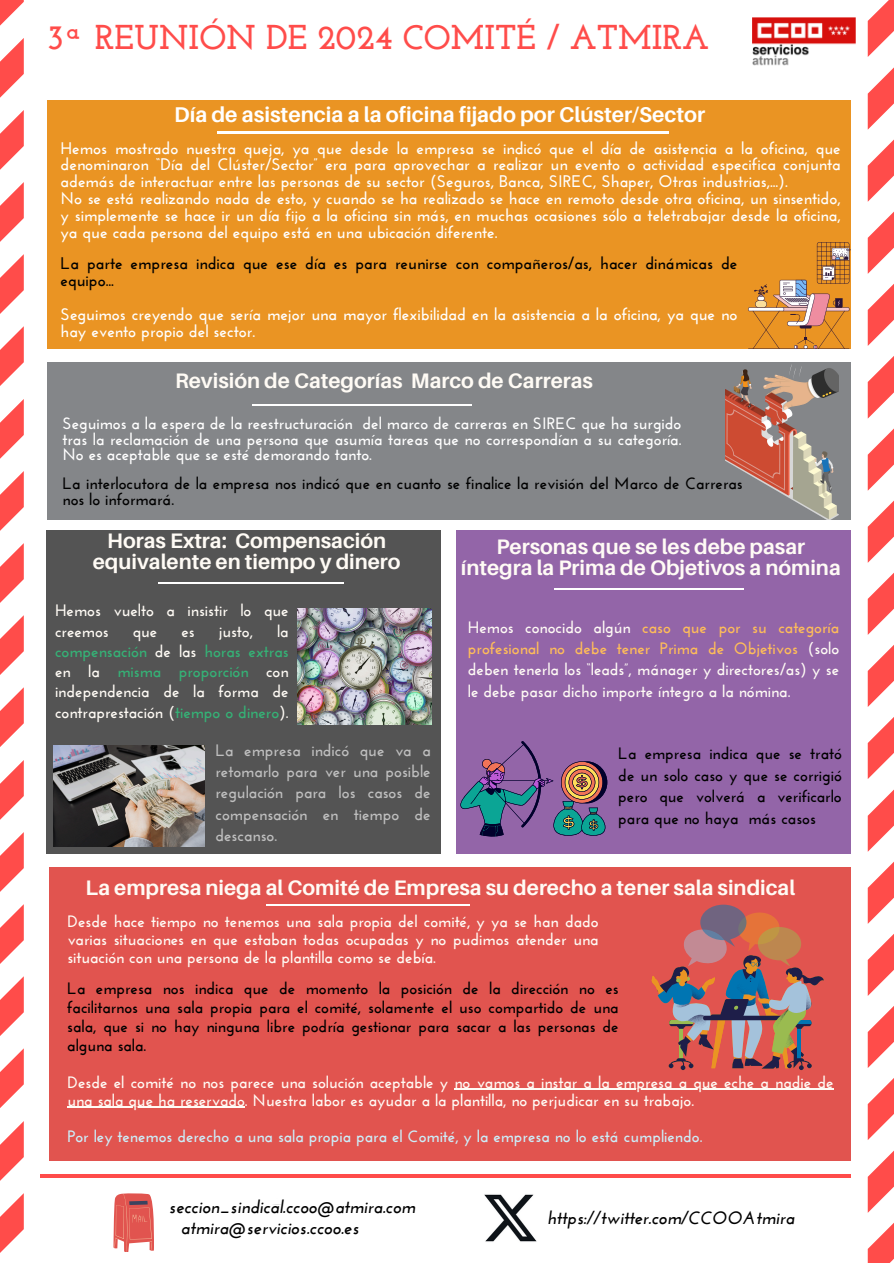
<style>
.page{position:relative;width:894px;height:1264px;background:#fff}
.page>*{position:absolute;margin:0;border:0;box-sizing:border-box;transform-origin:0 0}
.t1{font:700 34.35px "Josefin Slab";color:#ff4c4a}
.t2{font:700 21.3px "Aileron";color:#fff}
.t3{font:700 21px/21.3px "Aileron";color:#fffbf5;text-align:center}
.t4{font:italic 700 18px "Josefin Sans";color:#000}
.t5{font:700 16.8px/16.8px "Josefin Sans";color:#fff;text-align:justify}
.t6{font:700 16.8px/16.8px "Josefin Sans";color:#000}
.t7{font:700 16.5px/20.2px "Josefin Sans";color:#fffbf5;text-align:justify}
.t8{font:700 16.5px/21.3px "Josefin Sans";color:#000;text-align:justify}
.t9{font:700 16.5px/15.8px "Josefin Sans";color:#fff;text-align:justify}
.t10{font:700 16.5px/21.3px "Josefin Sans";color:#bfbfbf;text-align:justify}
.s1{color:#ffbd59}
.s2{color:#35b276}
.s3{color:#cceef9}
</style>
<div class="page">
<svg style="left:0;top:0;width:24px;height:1253px"></svg>
<svg style="left:113px;top:1193px;width:41px;height:58px;background:#e27570"></svg>
<hr style="left:40px;top:1174px;width:810px;height:3px;background:#ff4c4a">
<img style="left:752px;top:17px;width:104px;height:49px">
<svg style="left:867px;top:0;width:26px;height:1263px"></svg>
<img style="left:484px;top:1194px;width:53px;height:48px">
<div style="left:47px;top:362px;width:803px;height:158px;background:#848689"></div>
<hr style="left:252px;top:405px;width:220px;height:1px;background:#fff">
<img style="left:725px;top:364px;width:113px;height:155px">
<div style="left:47px;top:530px;width:394px;height:323px;background:#545454"></div>
<hr style="left:158px;top:582px;width:186px;height:1px;background:#fff">
<img style="left:297px;top:608px;width:134px;height:116px">
<img style="left:53px;top:746px;width:151px;height:100px">
<div style="left:456px;top:530px;width:394px;height:323px;background:#9365a8"></div>
<hr style="left:554px;top:588px;width:189px;height:1px;background:#fff">
<svg style="left:460px;top:741px;width:147px;height:95px"></svg>
<div style="left:50px;top:866px;width:800px;height:294px;background:#e1544f"></div>
<hr style="left:266px;top:904px;width:204px;height:1px;background:#fff">
<svg style="left:651px;top:904px;width:172px;height:166px"></svg>
<hr style="left:454px;top:1088px;width:379px;height:1px;background:#fffbf5">
<hr style="left:67px;top:1106px;width:178px;height:1px;background:#fffbf5">
<div style="left:47px;top:101px;width:803px;height:248px;background:#ea9423"></div>
<hr style="left:217px;top:131px;width:451px;height:3px;background:#fff">
<svg style="left:748px;top:242px;width:102px;height:107px"></svg>
<p class="t1" style="left:47px;top:24px;width:663px">3ª REUNIÓN DE 2024 COMITÉ / ATMIRA</p>
<p class="t2" style="left:174px;top:101px;width:532px">Día de asistencia a la oficina fijado por Clúster/Sector</p>
<p class="t5" style="left:61px;top:141px;width:781px">Hemos mostrado nuestra queja, ya que desde la empresa se indicó que el día de asistencia a la oficina, que denominaron “Día del Clúster/Sector” era para aprovechar a realizar un evento o actividad especifica conjunta además de interactuar entre las personas de su sector (Seguros, Banca, SIREC, Shaper, Otras industrias,...).</p>
<p class="t5" style="left:61px;top:192px;width:781px">No se está realizando nada de esto, y cuando se ha realizado se hace en remoto desde otra oficina, un sinsentido, y simplemente se hace ir un día fijo a la oficina sin más, en muchas ocasiones sólo a teletrabajar desde la oficina, ya que cada persona del equipo está en una ubicación diferente.</p>
<h2 class="t6" style="left:61px;top:256px;width:678px">La parte empresa indica que ese día es para reunirse con compañeros/as, hacer dinámicas de equipo...</h2>
<p class="t5" style="left:61px;top:307px;width:678px">Seguimos creyendo que sería mejor una mayor flexibilidad en la asistencia a la oficina, ya que no hay evento propio del sector.</p>
<p class="t3" style="left:175px;top:370px;width:419px">Revisión de Categorías Marco de Carreras</p>
<p class="t9" style="left:62px;top:417px;width:620px">Seguimos a la espera de la reestructuración del marco de carreras en SIREC que ha surgido tras la reclamación de una persona que asumía tareas que no correspondían a su categoría.<br>No es aceptable que se esté demorando tanto.</p>
<p class="t8" style="left:62px;top:477px;width:681px;line-height:15.8px">La interlocutora de la empresa nos indicó que en cuanto se finalice la revisión del Marco de Carreras nos lo informará.</p>
<p class="t3" style="left:93px;top:529px;width:309px">Horas Extra: Compensación equivalente en tiempo y dinero</p>
<h2 class="t7" style="left:55px;top:602px;width:235px">Hemos vuelto a insistir lo que creemos</h2>
<p class="t3" style="left:461px;top:535px;width:381px">Personas que se les debe pasar íntegra la Prima de Objetivos a nómina</p>
<h2 class="t7" style="left:467px;top:617px;width:373px;line-height:21.3px">Hemos conocido algún <span class="s1">caso que por su categoría profesional no debe tener Prima de Objetivos</span> (solo deben tenerla los “leads”, mánager y directores/as) y se le debe pasar dicho importe íntegro a la nómina.</h2>
<h2 class="t7" style="left:55px;top:622px;width:235px;text-indent:222px">la <span class="s2">compensación</span> de las <span class="s2">horas extras </span>en la <span class="s2">misma proporción</span> con independencia de la forma de contraprestación (<span class="s2">tiempo o dinero</span>).</h2>
<p class="t10" style="left:215px;top:740px;width:217px">La empresa indicó que va a retomarlo para ver una posible regulación para los casos de compensación en tiempo de descanso.</p>
<h2 class="t7" style="left:133px;top:622px;width:26px">que</h2>
<h2 class="t7" style="left:181px;top:622px;width:15px">es</h2>
<h2 class="t7" style="left:218px;top:622px;width:36px">justo,</h2>
<p class="t8" style="left:618px;top:744px;width:225px">La empresa indica que se trató de un solo caso y que se corrigió pero que volverá a verificarlo para que no haya más casos</p>
<p class="t3" style="left:86px;top:876px;width:711px">La empresa niega al Comité de Empresa su derecho a tener sala sindical</p>
<h2 class="t7" style="left:67px;top:914px;width:532px;line-height:18px">Desde hace tiempo no tenemos una sala propia del comité, y ya se han dado varias situaciones en que estaban todas ocupadas y no pudimos atender una situación con una persona de la plantilla como se debía.</h2>
<p class="t8" style="left:67px;top:979px;width:552px;line-height:19.2px">La empresa nos indica que de momento la posición de la dirección no es facilitarnos una sala propia para el comité, solamente el uso compartido de una sala, que si no hay ninguna libre podría gestionar para sacar a las personas de alguna sala.</p>
<p class="t7" style="left:67px;top:1073px;width:767px">Desde el comité no nos parece una solución aceptable y no vamos a instar a la empresa a que eche a nadie de</p>
<p class="t7" style="left:67px;top:1083px;width:636px;line-height:36px">una sala que ha reservado. Nuestra labor es ayudar a la plantilla, no perjudicar en su trabajo.<br><span class="s3">Por ley tenemos derecho a una sala propia para el Comité, y la empresa no lo está cumpliendo.</span></p>
<p class="t4" style="left:169px;top:1199px;width:248px">seccion_sindical.ccoo@atmira.com</p>
<p class="t4" style="left:181px;top:1220px;width:180px">atmira@servicios.ccoo.es</p>
<h1 class="t4" style="left:547px;top:1209px;width:249px">https://twitter.com/CCOOAtmira</h1>
</div>
